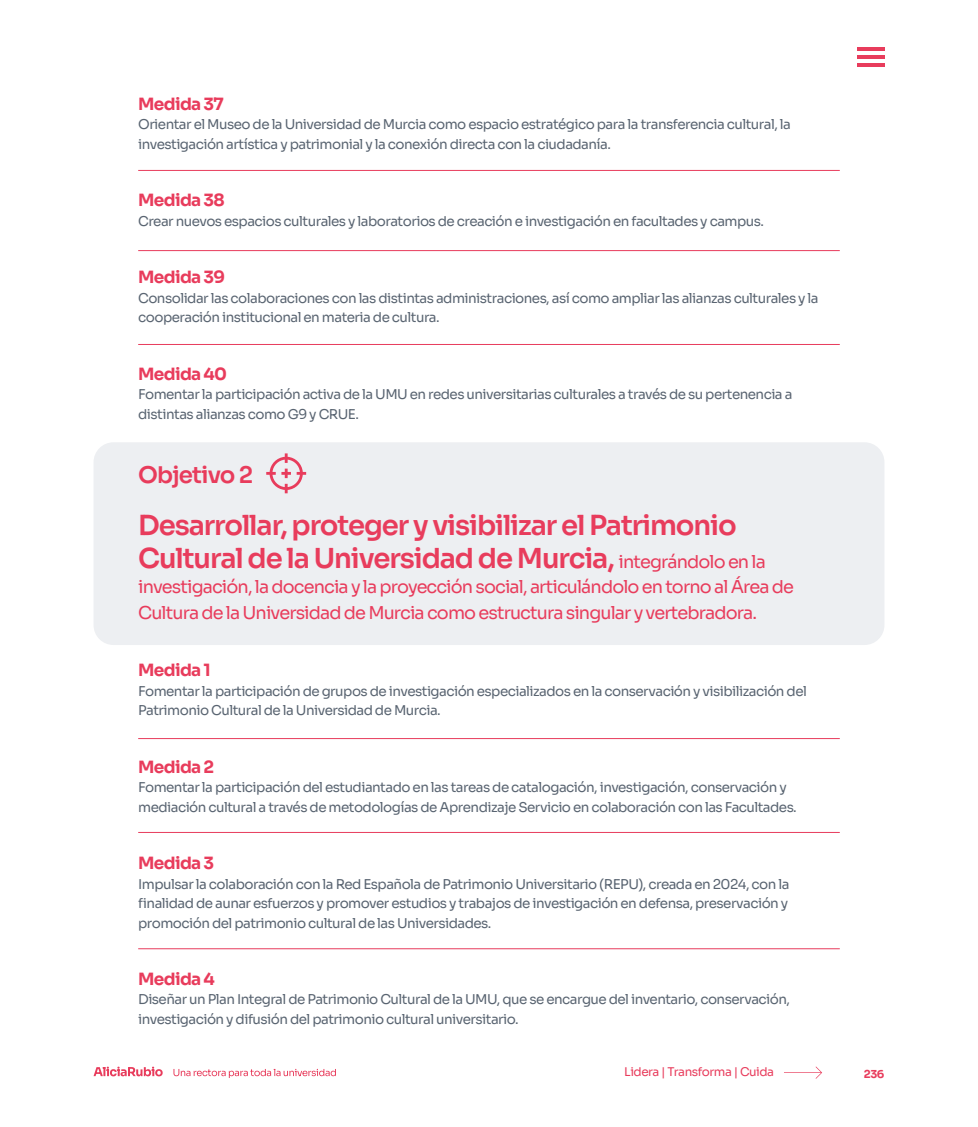
<style>
.page{position:relative;width:978px;height:1127px;background:#fff}
.page>*{position:absolute;margin:0;border:0;box-sizing:border-box;transform-origin:0 0}
.t1{font:600 27.6px/32.7px "Sora";letter-spacing:-.04em;color:#e83c5c}
.t2{font:600 22.95px "Sora";letter-spacing:-.04em;color:#e83c5c}
.t3{font:17.7px/25.5px "Sora";letter-spacing:-.05em;color:#e83c5c}
.t4{font:700 16.95px "Sora";letter-spacing:-.04em;color:#e83c5c}
.t5{font:13.5px/19.5px "Sora";letter-spacing:-.04em;color:#596471}
.t6{font:12px "Sora";letter-spacing:-.04em;color:#e83c5c}
.t7{font:700 10.95px "Sora";color:#e83c5c}
.s1{font-weight:400;font-size:17.7px}
</style>
<div class="page">
<svg style="left:94px;top:1066px;width:69px;height:10px"></svg>
<svg style="left:173px;top:1069px;width:163px;height:9px"></svg>
<svg style="left:784px;top:1066px;width:38px;height:13px"></svg>
<hr style="left:857px;top:47px;width:27px;height:4px;background:#e83c5c">
<hr style="left:857px;top:55px;width:27px;height:4px;background:#e83c5c">
<hr style="left:857px;top:63px;width:27px;height:4px;background:#e83c5c">
<div style="left:94px;top:442px;width:790px;height:203px;background:#edeff2;border-radius:20px"></div>
<svg style="left:266px;top:453px;width:40px;height:40px"></svg>
<hr style="left:138px;top:170px;width:702px;height:1px;background:#e83c5c">
<hr style="left:138px;top:250px;width:702px;height:1px;background:#e83c5c">
<hr style="left:138px;top:344px;width:702px;height:1px;background:#e83c5c">
<hr style="left:138px;top:738px;width:702px;height:1px;background:#e83c5c">
<hr style="left:138px;top:832px;width:702px;height:1px;background:#e83c5c">
<hr style="left:138px;top:948px;width:702px;height:1px;background:#e83c5c">
<p class="t4" style="left:138px;top:90px;width:87px">Medida 37</p>
<p class="t5" style="left:138px;top:114px;width:654px">Orientar el Museo de la Universidad de Murcia como espacio estratégico para la transferencia cultural, la investigación artística y patrimonial y la conexión directa con la ciudadanía.</p>
<p class="t4" style="left:138px;top:186px;width:88px">Medida 38</p>
<p class="t5" style="left:138px;top:210px;width:627px">Crear nuevos espacios culturales y laboratorios de creación e investigación en facultades y campus.</p>
<p class="t4" style="left:138px;top:263px;width:88px">Medida 39</p>
<p class="t5" style="left:138px;top:287px;width:682px">Consolidar las colaboraciones con las distintas administraciones, así como ampliar las alianzas culturales y la cooperación institucional en materia de cultura.</p>
<p class="t4" style="left:138px;top:359px;width:90px">Medida 40</p>
<p class="t5" style="left:138px;top:383px;width:656px">Fomentar la participación activa de la UMU en redes universitarias culturales a través de su pertenencia a distintas alianzas como G9 y CRUE.</p>
<h2 class="t2" style="left:138px;top:455px;width:116px">Objetivo 2</h2>
<h1 class="t1" style="left:138px;top:506px;width:629px">Desarrollar, proteger y visibilizar el Patrimonio<br>Cultural de la Universidad de Murcia, <span class="s1">integrándolo en la</span></h1>
<h3 class="t3" style="left:138px;top:572px;width:657px">investigación, la docencia y la proyección social, articulándolo en torno al Área de<br>Cultura de la Universidad de Murcia como estructura singular y vertebradora.</h3>
<p class="t4" style="left:138px;top:656px;width:74px">Medida 1</p>
<p class="t5" style="left:138px;top:680px;width:670px">Fomentar la participación de grupos de investigación especializados en la conservación y visibilización del<br>Patrimonio Cultural de la Universidad de Murcia.</p>
<p class="t4" style="left:138px;top:752px;width:77px">Medida 2</p>
<p class="t5" style="left:138px;top:776px;width:660px">Fomentar la participación del estudiantado en las tareas de catalogación, investigación, conservación y mediación cultural a través de metodologías de Aprendizaje Servicio en colaboración con las Facultades.</p>
<p class="t4" style="left:138px;top:849px;width:77px">Medida 3</p>
<p class="t5" style="left:138px;top:873px;width:653px;text-align:justify">Impulsar la colaboración con la Red Española de Patrimonio Universitario (REPU), creada en 2024, con la finalidad de aunar esfuerzos y promover estudios y trabajos de investigación en defensa, preservación y promoción del patrimonio cultural de las Universidades.</p>
<p class="t4" style="left:138px;top:964px;width:78px">Medida 4</p>
<p class="t5" style="left:138px;top:988px;width:653px">Diseñar un Plan Integral de Patrimonio Cultural de la UMU, que se encargue del inventario, conservación, investigación y difusión del patrimonio cultural universitario.</p>
<p class="t6" style="left:624px;top:1062px;width:151px">Lidera | Transforma | Cuida</p>
<p class="t7" style="left:864px;top:1065px;width:22px">236</p>
</div>
